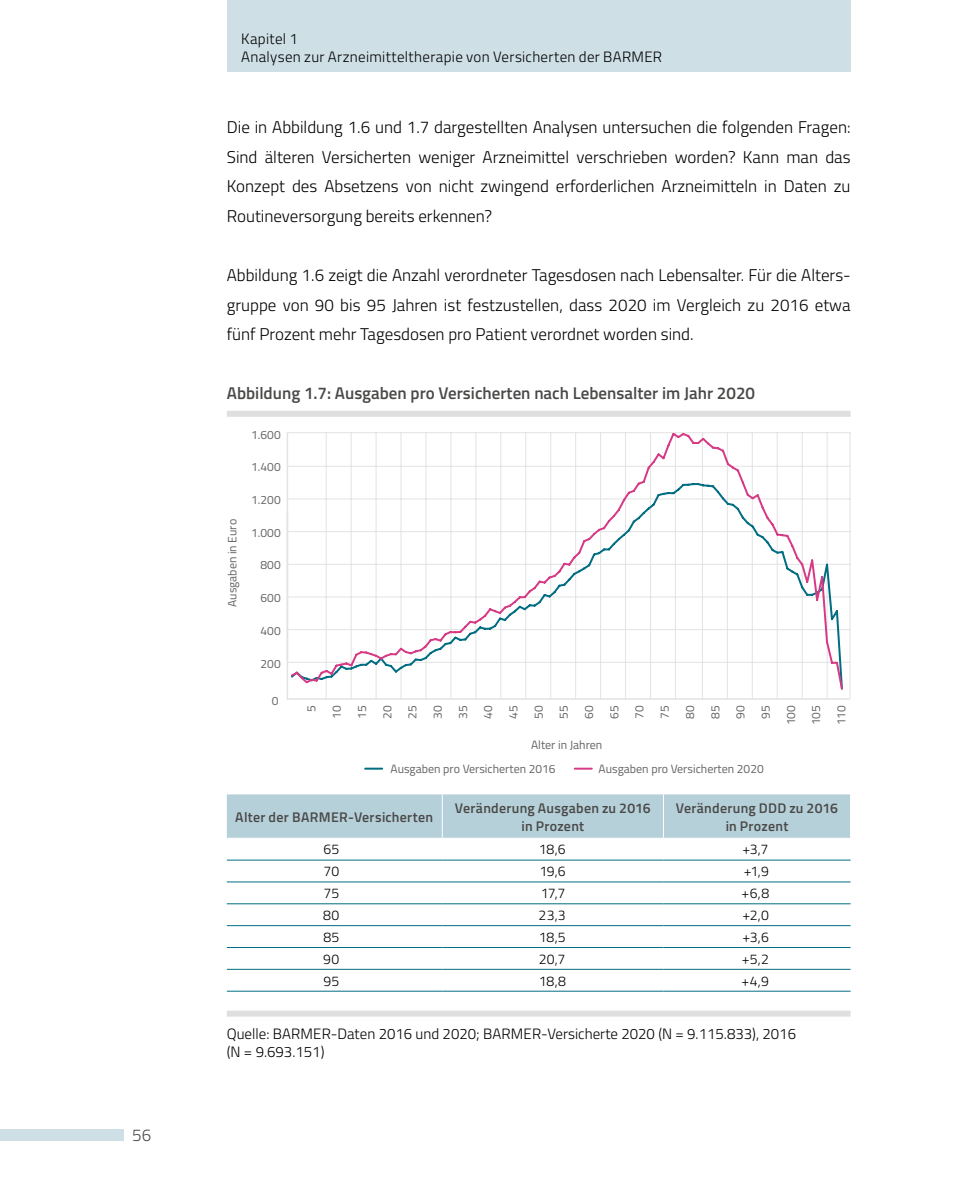
<style>
.page{position:relative;width:964px;height:1191px;background:#fff}
.page>*{position:absolute;margin:0;border:0;box-sizing:border-box;transform-origin:0 0}
.t1{font:300 17px/29.6px "Titillium";color:#000;text-align:justify}
.t2{font:600 17px "Titillium";color:#494948}
.t3{font:300 17px "Titillium";color:#494948}
.t4{font:300 15px/18px "Titillium";letter-spacing:.015em;color:#000}
.t5{font:600 14px/18px "Titillium";letter-spacing:.02em;color:#494948;text-align:center}
.t6{font:300 14px "Titillium";letter-spacing:.01em;color:#000}
.t7{font:12px/25.2px "Titillium";color:#636362}
</style>
<div class="page">
<div style="left:227px;top:0;width:623px;height:71px;background:#cedfe6"></div>
<div style="left:227px;top:411px;width:623px;height:6px;background:#dfdfe0"></div>
<div style="left:227px;top:1010px;width:623px;height:6px;background:#dfdfe0"></div>
<div style="left:227px;top:794px;width:623px;height:43px;background:#b6d0d9"></div>
<hr style="left:227px;top:859px;width:215px;height:1px;background:#006d82">
<hr style="left:442px;top:859px;width:221px;height:1px;background:#006d82">
<hr style="left:663px;top:859px;width:187px;height:1px;background:#006d82">
<hr style="left:227px;top:881px;width:215px;height:1px;background:#006d82">
<hr style="left:442px;top:881px;width:221px;height:1px;background:#006d82">
<hr style="left:663px;top:881px;width:187px;height:1px;background:#006d82">
<hr style="left:227px;top:903px;width:215px;height:1px;background:#006d82">
<hr style="left:442px;top:903px;width:221px;height:1px;background:#006d82">
<hr style="left:663px;top:903px;width:187px;height:1px;background:#006d82">
<hr style="left:227px;top:925px;width:215px;height:1px;background:#006d82">
<hr style="left:442px;top:925px;width:221px;height:1px;background:#006d82">
<hr style="left:663px;top:925px;width:187px;height:1px;background:#006d82">
<hr style="left:227px;top:947px;width:215px;height:1px;background:#006d82">
<hr style="left:442px;top:947px;width:221px;height:1px;background:#006d82">
<hr style="left:663px;top:947px;width:187px;height:1px;background:#006d82">
<hr style="left:227px;top:968px;width:215px;height:1px;background:#006d82">
<hr style="left:442px;top:968px;width:221px;height:1px;background:#006d82">
<hr style="left:663px;top:968px;width:187px;height:1px;background:#006d82">
<hr style="left:227px;top:990px;width:215px;height:1px;background:#006d82">
<hr style="left:442px;top:990px;width:221px;height:1px;background:#006d82">
<hr style="left:663px;top:990px;width:187px;height:1px;background:#006d82">
<hr style="left:442px;top:794px;width:1px;height:43px;background:#fff">
<hr style="left:663px;top:794px;width:1px;height:43px;background:#fff">
<hr style="left:287px;top:662px;width:563px;height:1px;background:#e3e3e3">
<hr style="left:287px;top:629px;width:563px;height:1px;background:#e3e3e3">
<hr style="left:287px;top:596px;width:563px;height:1px;background:#e3e3e3">
<hr style="left:287px;top:564px;width:563px;height:1px;background:#e3e3e3">
<hr style="left:287px;top:531px;width:563px;height:1px;background:#e3e3e3">
<hr style="left:287px;top:498px;width:563px;height:1px;background:#e3e3e3">
<hr style="left:287px;top:466px;width:563px;height:1px;background:#e3e3e3">
<hr style="left:287px;top:432px;width:563px;height:1px;background:#e3e3e3">
<hr style="left:326px;top:432px;width:1px;height:267px;background:#e3e3e3">
<hr style="left:351px;top:432px;width:1px;height:267px;background:#e3e3e3">
<hr style="left:375px;top:432px;width:1px;height:267px;background:#e3e3e3">
<hr style="left:400px;top:432px;width:1px;height:267px;background:#e3e3e3">
<hr style="left:425px;top:432px;width:1px;height:267px;background:#e3e3e3">
<hr style="left:450px;top:432px;width:1px;height:267px;background:#e3e3e3">
<hr style="left:475px;top:432px;width:1px;height:267px;background:#e3e3e3">
<hr style="left:500px;top:432px;width:1px;height:267px;background:#e3e3e3">
<hr style="left:525px;top:432px;width:1px;height:267px;background:#e3e3e3">
<hr style="left:550px;top:432px;width:1px;height:267px;background:#e3e3e3">
<hr style="left:575px;top:432px;width:1px;height:267px;background:#e3e3e3">
<hr style="left:600px;top:432px;width:1px;height:267px;background:#e3e3e3">
<hr style="left:625px;top:432px;width:1px;height:267px;background:#e3e3e3">
<hr style="left:650px;top:432px;width:1px;height:267px;background:#e3e3e3">
<hr style="left:675px;top:432px;width:1px;height:267px;background:#e3e3e3">
<hr style="left:702px;top:432px;width:1px;height:267px;background:#e3e3e3">
<hr style="left:727px;top:432px;width:1px;height:267px;background:#e3e3e3">
<hr style="left:752px;top:432px;width:1px;height:267px;background:#e3e3e3">
<hr style="left:777px;top:432px;width:1px;height:267px;background:#e3e3e3">
<hr style="left:802px;top:432px;width:1px;height:267px;background:#e3e3e3">
<hr style="left:826px;top:432px;width:1px;height:267px;background:#e3e3e3">
<hr style="left:849px;top:432px;width:1px;height:267px;background:#e3e3e3">
<svg style="left:365px;top:767px;width:17px;height:2px"></svg>
<svg style="left:575px;top:767px;width:17px;height:2px"></svg>
<hr style="left:287px;top:698px;width:562px;height:1px;background:#e3e3e3">
<hr style="left:287px;top:432px;width:1px;height:267px;background:#e3e3e3">
<svg style="left:289px;top:433px;width:555px;height:258px"></svg>
<div style="left:0;top:1129px;width:123px;height:11px;background:#cedfe6"></div>
<p class="t3" style="left:132px;top:1122px;width:21px">56</p>
<p class="t4" style="left:241px;top:29px;width:422px">Kapitel 1<br>Analysen zur Arzneimitteltherapie von Versicherten der BARMER</p>
<p class="t1" style="left:227px;top:111px;width:625px">Die in Abbildung 1.6 und 1.7 dargestellten Analysen untersuchen die folgenden Fragen:<br>Sind älteren Versicherten weniger Arzneimittel verschrieben worden? Kann man das Konzept des Absetzens von nicht zwingend erforderlichen Arzneimitteln in Daten zu Routineversorgung bereits erkennen?</p>
<p class="t1" style="left:227px;top:259px;width:625px">Abbildung 1.6 zeigt die Anzahl verordneter Tagesdosen nach Lebensalter. Für die Alters&shy;gruppe von 90 bis 95 Jahren ist festzustellen, dass 2020 im Vergleich zu 2016 etwa fünf Prozent mehr Tagesdosen pro Patient verordnet worden sind.</p>
<p class="t2" style="left:227px;top:381px;width:530px">Abbildung 1.7: Ausgaben pro Versicherten nach Lebensalter im Jahr 2020</p>
<p class="t7" style="left:251px;top:421px;width:31px">1.600</p>
<p class="t7" style="left:251px;top:454px;width:31px">1.400</p>
<p class="t7" style="left:219px;top:606px;width:89px;rotate:-90deg">Ausgaben in Euro</p>
<p class="t7" style="left:251px;top:487px;width:31px">1.200</p>
<p class="t7" style="left:251px;top:519px;width:31px">1.000</p>
<p class="t7" style="left:261px;top:552px;width:22px">800</p>
<p class="t7" style="left:261px;top:585px;width:22px">600</p>
<p class="t7" style="left:261px;top:617px;width:22px">400</p>
<p class="t7" style="left:261px;top:650px;width:22px">200</p>
<p class="t7" style="left:272px;top:688px;width:8px">0</p>
<p class="t7" style="left:298px;top:725px;width:22px;text-align:right;rotate:-90deg">5<br>10<br>15<br>20<br>25<br>30<br>35<br>40<br>45<br>50<br>55<br>60<br>65<br>70<br>75<br>80<br>85<br>90<br>95<br>100</p>
<p class="t7" style="left:531px;top:731px;width:73px">Alter in Jahren</p>
<p class="t7" style="left:390px;top:755px;width:167px">Ausgaben pro Versicherten 2016</p>
<p class="t7" style="left:598px;top:755px;width:167px">Ausgaben pro Versicherten 2020</p>
<p class="t7" style="left:803px;top:725px;width:22px;rotate:-90deg">105<br>110</p>
<p class="t5" style="left:235px;top:807px;width:199px">Alter der BARMER-Versicherten</p>
<p class="t5" style="left:455px;top:798px;width:197px">Veränderung Ausgaben zu 2016 in Prozent</p>
<p class="t5" style="left:676px;top:798px;width:164px">Veränderung DDD zu 2016 in Prozent</p>
<p class="t6" style="left:323px;top:839px;width:17px">65</p>
<p class="t6" style="left:539px;top:839px;width:28px">18,6</p>
<p class="t6" style="left:742px;top:839px;width:28px">+3,7</p>
<p class="t6" style="left:323px;top:861px;width:17px">70</p>
<p class="t6" style="left:539px;top:861px;width:28px">19,6</p>
<p class="t6" style="left:744px;top:861px;width:27px">+1,9</p>
<p class="t6" style="left:324px;top:883px;width:17px">75</p>
<p class="t6" style="left:541px;top:883px;width:26px">17,7</p>
<p class="t6" style="left:741px;top:883px;width:29px">+6,8</p>
<p class="t6" style="left:323px;top:905px;width:18px">80</p>
<p class="t6" style="left:538px;top:905px;width:29px">23,3</p>
<p class="t6" style="left:742px;top:905px;width:28px">+2,0</p>
<p class="t6" style="left:323px;top:926px;width:17px">85</p>
<p class="t6" style="left:539px;top:926px;width:28px">18,5</p>
<p class="t6" style="left:742px;top:926px;width:28px">+3,6</p>
<p class="t6" style="left:323px;top:948px;width:18px">90</p>
<p class="t6" style="left:539px;top:948px;width:28px">20,7</p>
<p class="t6" style="left:742px;top:948px;width:29px">+5,2</p>
<p class="t6" style="left:323px;top:970px;width:17px">95</p>
<p class="t6" style="left:539px;top:970px;width:29px">18,8</p>
<p class="t6" style="left:741px;top:970px;width:29px">+4,9</p>
<p class="t4" style="left:227px;top:1024px;width:571px">Quelle: BARMER-Daten 2016 und 2020; BARMER-Versicherte 2020 (N = 9.115.833), 2016 (N = 9.693.151)</p>
</div>
